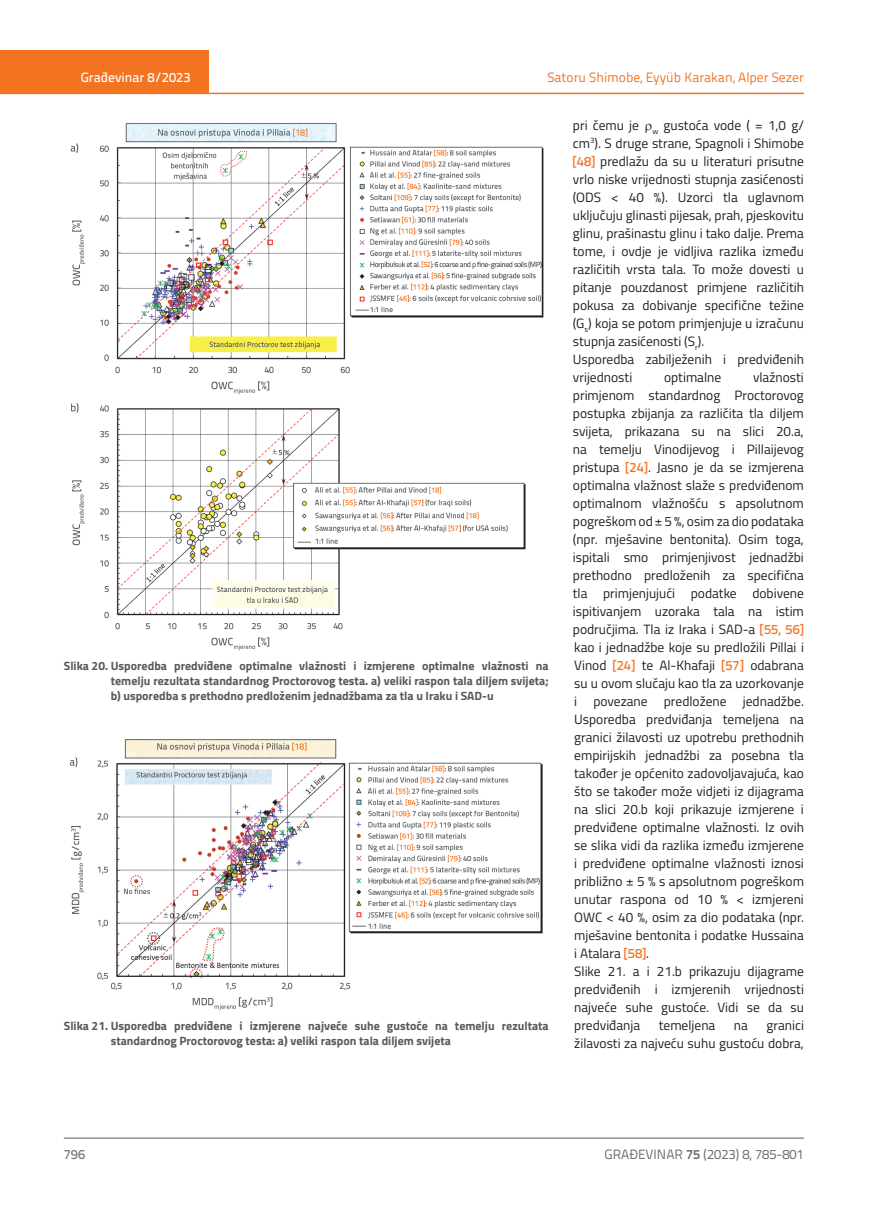
<style>
.page{position:relative;width:872px;height:1212px;background:#fff}
.page>*{position:absolute;margin:0;border:0;box-sizing:border-box;transform-origin:0 0}
.t1{font:13.5px/18px "Titillium";color:#231f20}
.t2{font:13.5px "Titillium Text 22 L";color:#f47321}
.t3{font:13.5px "Titillium Text 22 L";color:#6c6d70}
.t4{font:500 13.5px "Titillium Text 22 L";color:#fff}
.t5{font:500 13.5px "Titillium Text 22 L";color:#787a7d}
.t6{font:700 12px/15px "Titillium";color:#57585a;text-align:justify}
.s1{font-family:"Titillium Text 22 L";font-weight:500;color:#f47321}
.s2{font-weight:700}
</style>
<div class="page">
<div style="left:0;top:50px;width:208px;height:44px;background:#f47321"></div>
<hr style="left:0;top:93px;width:804px;height:1px;background:#f47321">
<hr style="left:64px;top:1138px;width:740px;height:1px;background:#57585a">
<img style="left:70px;top:123px;width:474px;height:528px">
<img style="left:69px;top:739px;width:474px;height:272px">
<p class="t2" style="left:547px;top:68px;width:258px">Satoru Shimobe, Eyyüb Karakan, Alper Sezer</p>
<p class="t1" style="left:573px;top:115px;width:232px">pri čemu je <sub>w</sub> gustoća vode ( = 1,0 g/ cm<sup>3</sup>). S druge strane, Spagnoli i Shimobe <span class="s1">[48]</span> predlažu da su u literaturi prisutne vrlo niske vrijednosti stupnja zasićenosti (ODS &lt; 40 %). Uzorci tla uglavnom uključuju glinasti pijesak, prah, pjeskovitu glinu, prašinastu glinu i tako dalje. Prema tome, i ovdje je vidljiva razlika između različitih vrsta tala. To može dovesti u pitanje pouzdanost primjene različitih pokusa za dobivanje specifične težine (G<sub>s</sub>) koja se potom primjenjuje u izračunu stupnja zasićenosti (S<sub>r</sub>).<br>Usporedba zabilježenih i predviđenih vrijednosti</p>
<p class="t4" style="left:81px;top:67px;width:111px">Građevinar 8/2023</p>
<p class="t1" style="left:573px;top:367px;width:232px;text-indent:180px">vlažnosti primjenom standardnog Proctorovog postupka zbijanja za različita tla diljem svijeta, prikazana su na slici 20.a, na temelju Vinodijevog i Pillaijevog pristupa <span class="s1">[24]</span>. Jasno je da se izmjerena optimalna vlažnost slaže s predviđenom optimalnom vlažnošću s apsolutnom pogreškom od ± 5 %, osim za dio podataka (npr. mješavine bentonita). Osim toga, ispitali smo primjenjivost jednadžbi prethodno predloženih za specifična tla primjenjujući podatke dobivene ispitivanjem uzoraka tala na istim područjima. Tla iz Iraka i SAD-a <span class="s1">[55, 56] </span>kao i jednadžbe koje su predložili Pillai i Vinod <span class="s1">[24]</span> te Al-Khafaji <span class="s1">[57]</span> odabrana su u ovom slučaju kao tla za uzorkovanje i povezane predložene jednadžbe.<br>Usporedba predviđanja temeljena na granici žilavosti uz upotrebu prethodnih empirijskih jednadžbi za posebna tla također je općenito zadovoljavajuća, kao što se također može vidjeti iz dijagrama na slici 20.b koji prikazuje izmjerene i predviđene optimalne vlažnosti. Iz ovih se slika vidi da razlika između izmjerene i predviđene optimalne vlažnosti iznosi približno ± 5 % s apsolutnom pogreškom unutar raspona od 10 % &lt; izmjereni OWC &lt; 40 %, osim za dio podataka (npr. mješavine bentonita i podatke Hussaina i Atalara <span class="s1">[58]</span>.<br>Slike 21. a i 21.b prikazuju dijagrame predviđenih i izmjerenih vrijednosti najveće suhe gustoće. Vidi se da su predviđanja</p>
<p class="t1" style="left:664px;top:367px;width:59px">optimalne</p>
<p class="t6" style="left:111px;top:658px;width:439px;text-indent:-47px">Slika 20. Usporedba predviđene optimalne vlažnosti i izmjerene optimalne vlažnosti na temelju rezultata standardnog Proctorovog testa. a) veliki raspon tala diljem svijeta; b) usporedba s prethodno predloženim jednadžbama za tla u Iraku i SAD-u</p>
<p class="t1" style="left:659px;top:1016px;width:58px">temeljena</p>
<p class="t1" style="left:734px;top:1016px;width:16px">na</p>
<p class="t1" style="left:574px;top:1016px;width:231px;text-align:right">granici<br>žilavosti za najveću suhu gustoću dobra,</p>
<p class="t6" style="left:111px;top:1018px;width:439px;text-indent:-47px">Slika 21. Usporedba predviđene i izmjerene najveće suhe gustoće na temelju rezultata standardnog Proctorovog testa: a) veliki raspon tala diljem svijeta</p>
<p class="t5" style="left:64px;top:1144px;width:23px">796</p>
<p class="t3" style="left:604px;top:1144px;width:201px">GRAĐEVINAR <span class="s2">75</span> (2023) 8, 785-801</p>
</div>
